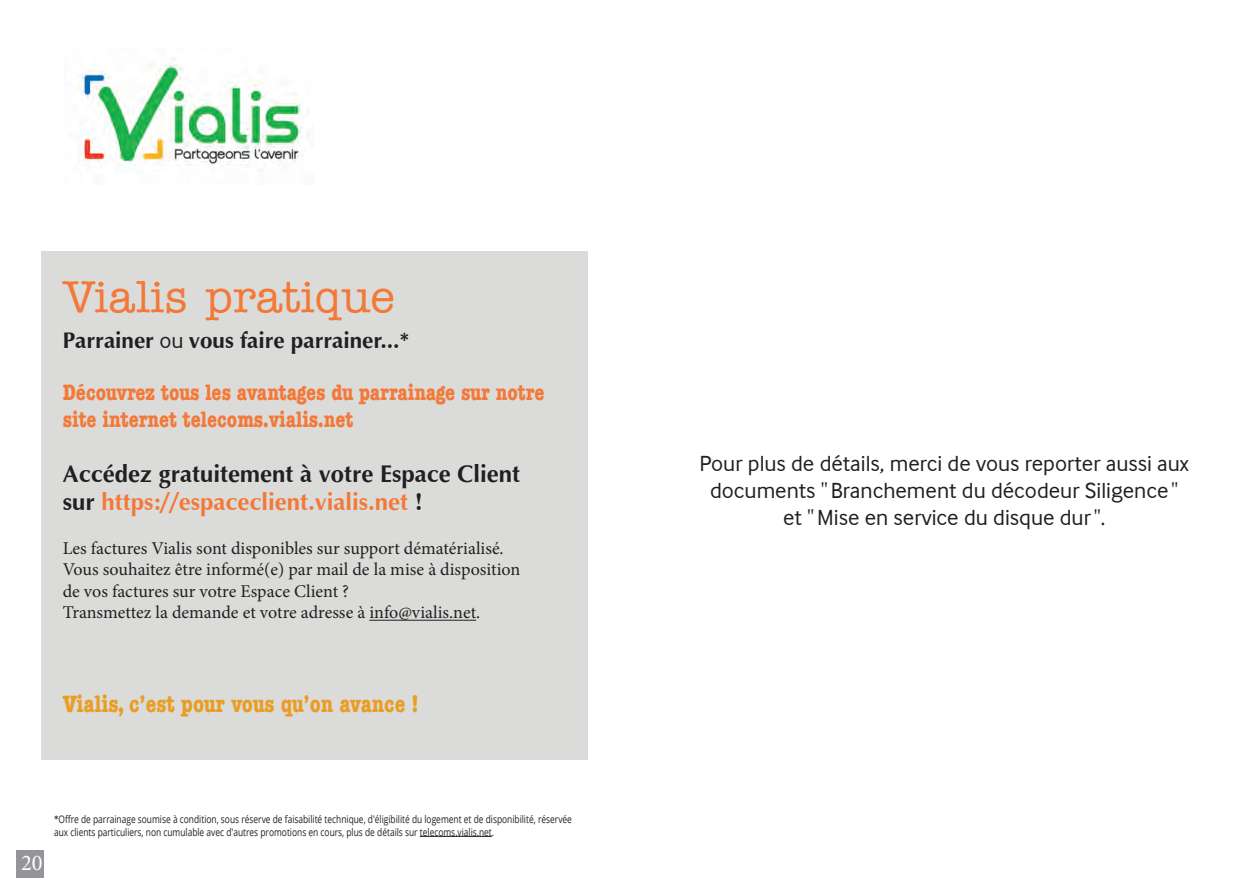
<style>
.page{position:relative;width:1259px;height:893px;background:#fff}
.page>*{position:absolute;margin:0;border:0;box-sizing:border-box;transform-origin:0 0}
.t1{font:500 45px "American Typewriter";color:#f37939}
.t2{font:700 24px/28.8px "Interface S Si";color:#231f20}
.t3{font:700 24px "American Typewriter LT Cn";color:#e99d25}
.t4{font:22.5px/27px "Inter Face Da Ma";color:#231f20;text-align:center}
.t5{font:700 22.5px/27px "American Typewriter LT Cn";color:#f37939}
.t6{font:700 22.5px "Interface S Si";color:#231f20}
.t7{font:22.5px "Minion Pro";color:#fff}
.t8{font:18px/21.6px "Minion Pro";color:#231f20}
.t9{font:10.5px/12.6px "Open Sans";color:#231f20;scale:.8 1}
.s1{font-family:"Inter Face Da Ma";font-weight:400}
.s2{color:#f37939}
.s3{font-family:"Inter Face Da Ma"}
.s4{font-family:"Minion Pro"}
</style>
<div class="page">
<div style="left:41px;top:252px;width:547px;height:508px;background:#dbdcda"></div>
<hr style="left:369px;top:620px;width:107px;height:1px;background:#231f20">
<hr style="left:420px;top:836px;width:72px;height:1px;background:#231f20">
<div style="left:17px;top:850px;width:27px;height:28px;background:#939598"></div>
<img style="left:78px;top:58px;width:235px;height:110px">
<h1 class="t1" style="left:63px;top:272px;width:334px">Vialis pratique</h1>
<h3 class="t6" style="left:63px;top:326px;width:348px">Parrainer <span class="s1">ou</span> vous faire parrainer...*</h3>
<h3 class="t5" style="left:63px;top:379px;width:483px">Découvrez tous les avantages du parrainage sur notre site internet telecoms.vialis.net</h3>
<h2 class="t2" style="left:63px;top:459px;width:459px">Accédez gratuitement à votre Espace Client sur <span class="s2">https://espaceclient.vialis.net</span> !</h2>
<h3 class="t8" style="left:63px;top:537px;width:459px">Les factures Vialis sont disponibles sur support dématérialisé.<br>Vous souhaitez être informé(e) par mail de la mise à disposition de vos factures sur votre Espace Client ?<br>Transmettez la demande et votre adresse à info@vialis.net.</h3>
<h2 class="t3" style="left:63px;top:690px;width:357px">Vialis, c’est pour vous qu’on avance !</h2>
<h3 class="t7" style="left:21px;top:848px;width:23px">20</h3>
<p class="t9" style="left:54px;top:813px;width:649px"><span class="s3">*</span>Offre de parrainage soumise à condition, sous réserve de faisabilité technique, d'éligibilité du logement et de disponibilité, réservée aux clients particuliers, non cumulable avec d'autres promotions en cours, plus de détails sur telecoms.vialis.net.</p>
<h3 class="t4" style="left:699px;top:450px;width:491px">Pour plus de détails, merci de vous reporter aussi aux documents <span class="s4">"</span>Branchement du décodeur Siligence<span class="s4">" </span>et <span class="s4">"</span>Mise en service du disque dur<span class="s4">"</span>.</h3>
</div>
